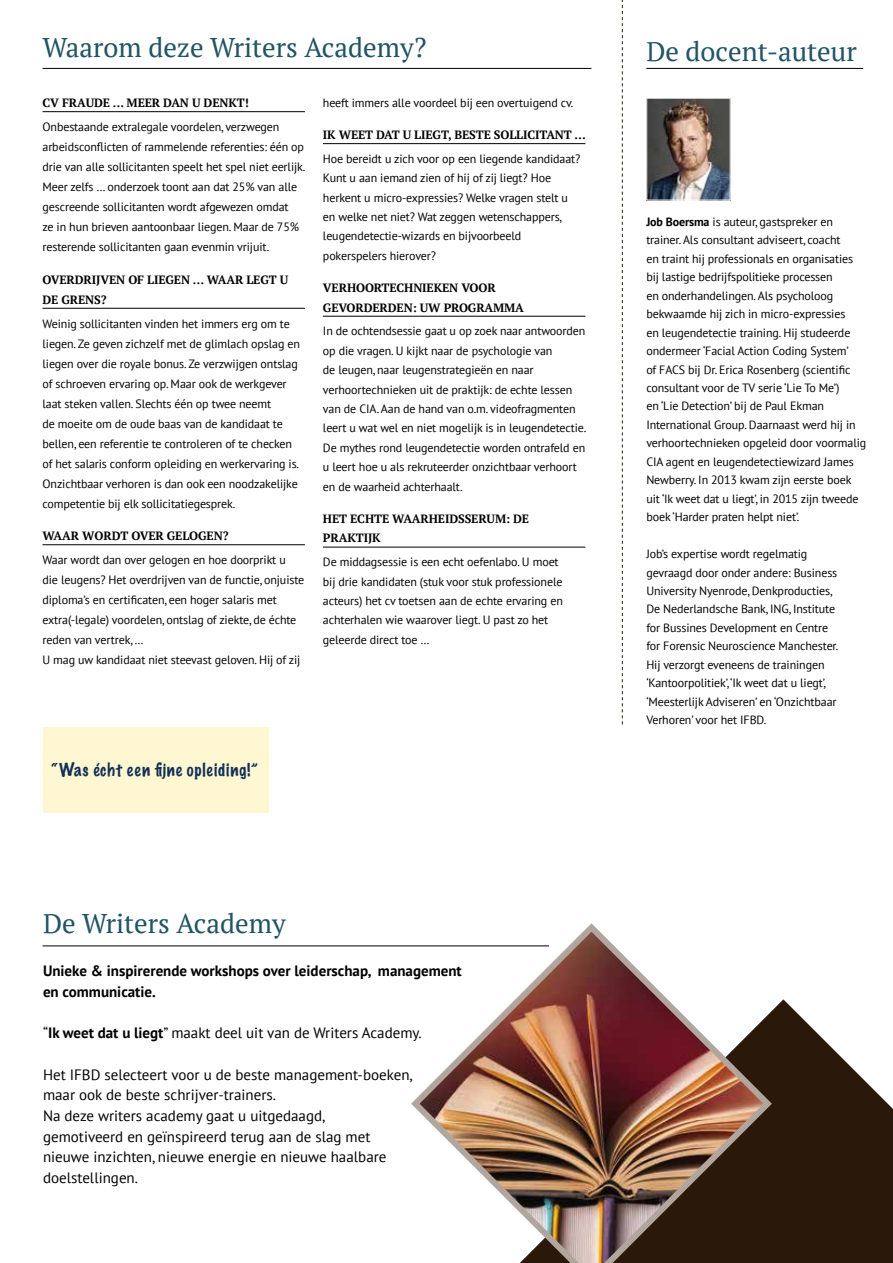
<style>
.page{position:relative;width:893px;height:1263px;background:#fff}
.page>*{position:absolute;margin:0;border:0;box-sizing:border-box;transform-origin:0 0}
.t1{font:27px "PT Serif";color:#215464}
.t2{font:100 16.5px "Marker Felt";letter-spacing:.05em;color:#113056}
.t3{font:15px/20.7px "PT Sans";color:#000}
.t4{font:700 15px/20.7px "PT Sans";color:#000}
.t5{font:12px/18.5px "PT Sans";letter-spacing:-.01em;color:#000}
.t6{font:700 12px/19.5px "PT Serif";letter-spacing:-.01em;color:#000}
.s1{font-weight:700}
</style>
<div class="page">
<svg style="left:776px;top:999px;width:117px;height:264px;fill:#2a190a"></svg>
<div style="left:43px;top:727px;width:225px;height:85px;background:#fff6d2"></div>
<hr style="left:43px;top:68px;width:548px;height:1px;background:#000">
<hr style="left:646px;top:68px;width:217px;height:1px;background:#000">
<svg style="left:622px;top:0;width:1px;height:724px"></svg>
<hr style="left:43px;top:945px;width:506px;height:1px;background:#000">
<img style="left:407px;top:923px;width:369px;height:340px">
<hr style="left:43px;top:111px;width:262px;height:1px;background:#000">
<hr style="left:43px;top:308px;width:262px;height:1px;background:#000">
<hr style="left:43px;top:544px;width:262px;height:1px;background:#000">
<hr style="left:323px;top:143px;width:262px;height:1px;background:#000">
<hr style="left:323px;top:316px;width:262px;height:1px;background:#000">
<hr style="left:323px;top:547px;width:262px;height:1px;background:#000">
<img style="left:648px;top:100px;width:81px;height:98px">
<div style="left:646px;top:98px;width:85px;height:102px;border:1px solid #fff"></div>
<h1 class="t1" style="left:43px;top:30px;width:385px">Waarom deze Writers Academy?</h1>
<h1 class="t1" style="left:646px;top:34px;width:212px">De docent-auteur</h1>
<p class="t6" style="left:43px;top:93px;width:208px">CV FRAUDE … MEER DAN U DENKT!</p>
<p class="t5" style="left:43px;top:117px;width:264px;line-height:20px">Onbestaande extralegale voordelen, verzwegen arbeidsconflicten of rammelende referenties: één op drie van alle sollicitanten speelt het spel niet eerlijk.<br>Meer zelfs … onderzoek toont aan dat 25% van alle gescreende sollicitanten wordt afgewezen omdat<br>ze in hun brieven aantoonbaar liegen. Maar de 75% resterende sollicitanten gaan evenmin vrijuit.</p>
<p class="t6" style="left:43px;top:269px;width:247px;line-height:20px">OVERDRIJVEN OF LIEGEN … WAAR LEGT U<br>DE GRENS?</p>
<p class="t5" style="left:43px;top:313px;width:259px;line-height:20px">Weinig sollicitanten vinden het immers erg om te liegen. Ze geven zichzelf met de glimlach opslag en liegen over die royale bonus. Ze verzwijgen ontslag of schroeven ervaring op. Maar ook de werkgever laat steken vallen. Slechts één op twee neemt<br>de moeite om de oude baas van de kandidaat te bellen, een referentie te controleren of te checken of het salaris conform opleiding en werkervaring is.<br>Onzichtbaar verhoren is dan ook een noodzakelijke competentie bij elk sollicitatiegesprek.</p>
<p class="t6" style="left:43px;top:526px;width:187px">WAAR WORDT OVER GELOGEN?</p>
<p class="t5" style="left:43px;top:550px;width:263px;line-height:20px">Waar wordt dan over gelogen en hoe doorprikt u die leugens? Het overdrijven van de functie, onjuiste diploma’s en certificaten, een hoger salaris met extra(-legale) voordelen, ontslag of ziekte, de échte reden van vertrek, …<br>U mag uw kandidaat niet steevast geloven. Hij of zij</p>
<p class="t5" style="left:323px;top:93px;width:252px">heeft immers alle voordeel bij een overtuigend cv.</p>
<p class="t6" style="left:323px;top:125px;width:264px">IK WEET DAT U LIEGT, BESTE SOLLICITANT …</p>
<p class="t5" style="left:323px;top:148px;width:259px;line-height:19.5px">Hoe bereidt u zich voor op een liegende kandidaat?<br>Kunt u aan iemand zien of hij of zij liegt? Hoe herkent u micro-expressies? Welke vragen stelt u en welke net niet? Wat zeggen wetenschappers, leugendetectie-wizards en bijvoorbeeld pokerspelers hierover?</p>
<p class="t6" style="left:323px;top:278px;width:203px">VERHOORTECHNIEKEN VOOR<br>GEVORDERDEN: UW PROGRAMMA</p>
<p class="t5" style="left:323px;top:321px;width:265px;line-height:19.5px">In de ochtendsessie gaat u op zoek naar antwoorden op die vragen. U kijkt naar de psychologie van<br>de leugen, naar leugenstrategieën en naar verhoortechnieken uit de praktijk: de echte lessen van de CIA. Aan de hand van o.m. videofragmenten leert u wat wel en niet mogelijk is in leugendetectie.<br>De mythes rond leugendetectie worden ontrafeld en u leert hoe u als rekruteerder onzichtbaar verhoort en de waarheid achterhaalt.</p>
<p class="t6" style="left:323px;top:509px;width:208px">HET ECHTE WAARHEIDSSERUM: DE<br>PRAKTIJK</p>
<p class="t5" style="left:323px;top:552px;width:241px;line-height:19.5px">De middagsessie is een echt oefenlabo. U moet bij drie kandidaten (stuk voor stuk professionele acteurs) het cv toetsen aan de echte ervaring en achterhalen wie waarover liegt. U past zo het geleerde direct toe …</p>
<h2 class="t2" style="left:52px;top:757px;width:208px">“Was écht een fijne opleiding!”</h2>
<h1 class="t1" style="left:43px;top:906px;width:244px">De Writers Academy</h1>
<p class="t4" style="left:43px;top:960px;width:420px">Unieke &amp; inspirerende workshops over leiderschap, management en communicatie.</p>
<p class="t3" style="left:43px;top:1022px;width:380px">“<span class="s1">Ik weet dat u liegt</span>” maakt deel uit van de Writers Academy.</p>
<p class="t3" style="left:43px;top:1064px;width:371px">Het IFBD selecteert voor u de beste management-boeken, maar ook de beste schrijver-trainers.<br>Na deze writers academy gaat u uitgedaagd,<br>gemotiveerd en geïnspireerd terug aan de slag met nieuwe inzichten, nieuwe energie en nieuwe haalbare doelstellingen.</p>
<p class="t5" style="left:646px;top:212px;width:221px"><span class="s1">Job Boersma</span> is auteur, gastspreker en trainer. Als consultant adviseert, coacht<br>en traint hij professionals en organisaties bij lastige bedrijfspolitieke processen<br>en onderhandelingen. Als psycholoog bekwaamde hij zich in micro-expressies<br>en leugendetectie training. Hij studeerde ondermeer ‘Facial Action Coding System’<br>of FACS bij Dr. Erica Rosenberg (scientific consultant voor de TV serie ‘Lie To Me’)<br>en ‘Lie Detection’ bij de Paul Ekman International Group. Daarnaast werd hij in verhoortechnieken opgeleid door voormalig CIA agent en leugendetectiewizard James Newberry. In 2013 kwam zijn eerste boek uit ‘Ik weet dat u liegt’, in 2015 zijn tweede boek ‘Harder praten helpt niet’.</p>
<p class="t5" style="left:646px;top:544px;width:194px">Job’s expertise wordt regelmatig gevraagd door onder andere: Business University Nyenrode, Denkproducties, De Nederlandsche Bank, ING, Institute for Bussines Development en Centre for Forensic Neuroscience Manchester.<br>Hij verzorgt eveneens de trainingen ‘Kantoorpolitiek’, ‘Ik weet dat u liegt’, ‘Meesterlijk Adviseren’ en ‘Onzichtbaar Verhoren’ voor het IFBD.</p>
</div>
